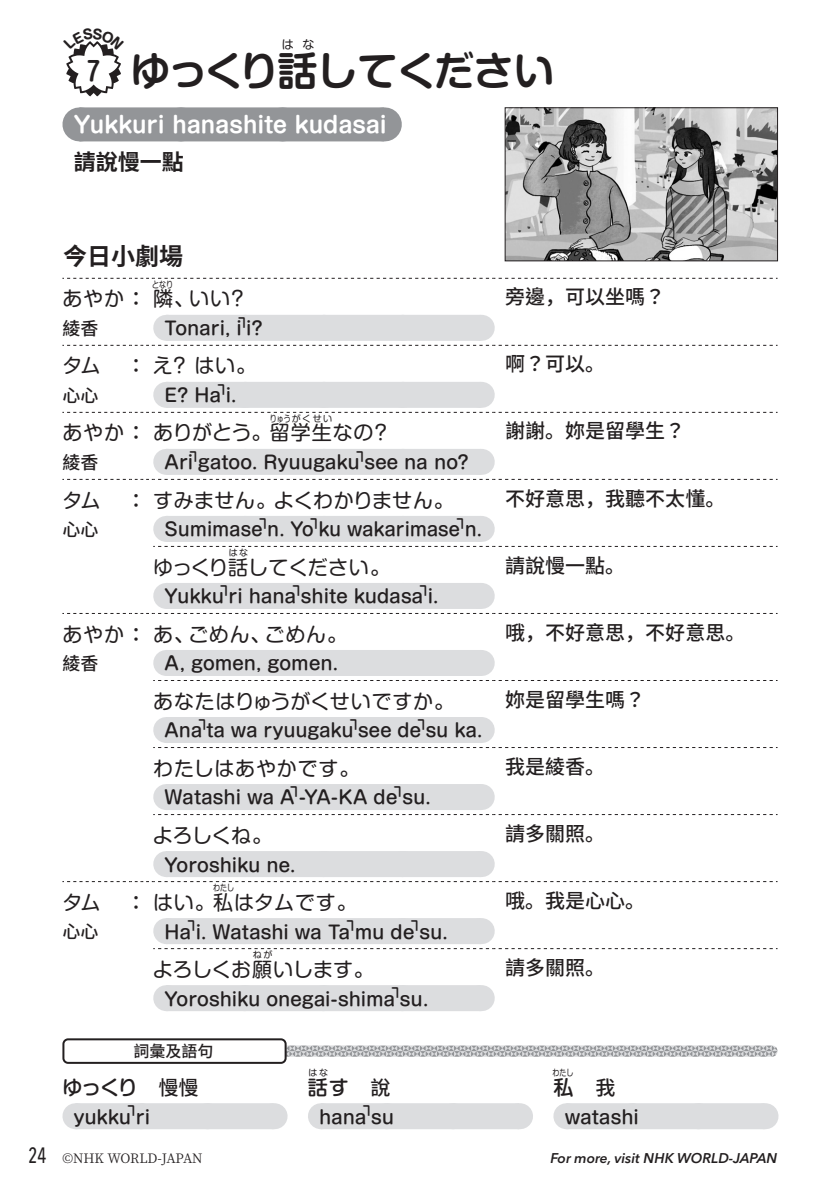
<style>
.page{position:relative;width:840px;height:1191px;background:#fff}
.page>*{position:absolute;margin:0;border:0;box-sizing:border-box;transform-origin:0 0}
._1p_title_JP{font:700 40px "Shin M Go Pr 6 De";letter-spacing:-.025em;color:#231f20}
._1p_title_No{font:700 26px "Shin M Go Pr 6 De";color:#231f20}
._1p_Today_s_Skit{font:700 24px "Noto Sans TC";color:#231f20}
._1p_title_Roman{font:700 22px "Shin M Go Pr 6 De";letter-spacing:-.01em;color:#fff}
._1p_title_TC{font:700 22px "Noto Sans TC";color:#231f20}
._1p_Skit_TC{font:500 20px "Noto Sans TC";color:#231f20}
._1p_Skit_Name_JP{font:20px "Shin M Go Pr 6";letter-spacing:.03em;color:#231f20}
._1p_Skit_JP{font:20px "Shin M Go Pr 6";letter-spacing:.005em;color:#231f20}
._1p_Skit{font:20px "Shin M Go Pr 6";letter-spacing:.025em;color:#231f20}
._1p_Skit-2{font:20px "Shin M Go Pr 6";letter-spacing:.005em;color:#231f20}
._1p_Skit_JP-2{font:20px "Shin M Go Pr 6";letter-spacing:-.015em;color:#231f20}
._1p_Vocabulary_JP{font:500 20px "Shin M Go Pr 6";letter-spacing:-.06em;color:#231f20}
._1p_Skit_JP-3{font:20px "Shin M Go Pr 6";letter-spacing:.04em;color:#231f20}
._1p_Vocabulary_JP-2{font:500 20px "Noto Sans TC";color:#231f20}
._1p_Skit_Roman{font:500 18px "Shin M Go Pr 6";color:#231f20}
._1p_Skit_Name_TC{font:500 18px "Noto Sans TC";color:#231f20}
.icon_Vocabulary{font:500 16px "Noto Sans TC";color:#231f20}
.t1{font:italic 600 14px "Avenir Next LT Pro";color:#231f20}
._1p_Skit_Roman-2{font:500 14px "Shin M Go Pr 6";color:#231f20}
.t2{font:13px "Noto Serif CJ Kjp";letter-spacing:-.015em;color:#231f20}
._1p_title_JP-2{font:12px "Shin M Go Pro";color:#231f20}
._1p_Skit_JP-4{font:9px "Shin M Go Pro";letter-spacing:.135em;color:#231f20;scale:.78 1}
._1p_Skit_JP-5{font:9px "Shin M Go Pro";letter-spacing:.055em;color:#231f20;scale:.78 1}
._1p_Skit_JP-6{font:9px "Shin M Go Pro";letter-spacing:.055em;color:#231f20}
._1p_Vocabulary_JP-3{font:9px "Shin M Go Pr 6";color:#231f20;scale:.78 1}
._1p_Vocabulary_JP-4{font:9px "Shin M Go Pr 6";color:#231f20}
.s1{font-family:"Shin M Go Pr 6 De";font-weight:700}
.s2{font-family:"Noto Sans TC"}
.s3{font-family:"Noto Sans CJ Ksc"}
.s4{font-family:"Avenir Next LT Pro";font-weight:500;font-stretch:condensed;font-size:22px}
</style>
<div class="page">
<svg style="left:62px;top:278px;width:715px;height:1px"></svg>
<svg style="left:62px;top:315px;width:715px;height:31px"></svg>
<svg style="left:62px;top:382px;width:715px;height:31px"></svg>
<svg style="left:62px;top:449px;width:715px;height:31px"></svg>
<svg style="left:153px;top:516px;width:624px;height:31px"></svg>
<svg style="left:62px;top:583px;width:715px;height:31px"></svg>
<svg style="left:153px;top:650px;width:624px;height:31px"></svg>
<svg style="left:153px;top:717px;width:624px;height:31px"></svg>
<svg style="left:153px;top:784px;width:624px;height:31px"></svg>
<svg style="left:62px;top:851px;width:715px;height:31px"></svg>
<svg style="left:153px;top:918px;width:624px;height:31px"></svg>
<div style="left:166px;top:985px;width:314px;height:26px;background:#dcdddf"></div>
<svg style="left:480px;top:985px;width:1px;height:26px"></svg>
<svg style="left:286px;top:1045px;width:491px;height:11px;background:#babbbe"></svg>
<div style="left:62px;top:1038px;width:224px;height:25px;border:2px solid #231f20;border-radius:5px"></div>
<div style="left:75px;top:1103px;width:198px;height:26px;background:#dcdddf"></div>
<svg style="left:273px;top:1103px;width:1px;height:26px"></svg>
<div style="left:321px;top:1103px;width:197px;height:26px;background:#dcdddf"></div>
<svg style="left:518px;top:1103px;width:1px;height:26px"></svg>
<div style="left:566px;top:1103px;width:198px;height:26px;background:#dcdddf"></div>
<svg style="left:764px;top:1103px;width:1px;height:26px"></svg>
<img style="left:506px;top:109px;width:269px;height:150px">
<div style="left:504px;top:107px;width:273px;height:154px;border:1px solid #231f20"></div>
<div style="left:79px;top:107px;width:304px;height:34px;background:#939598"></div>
<svg style="left:181px;top:107px;width:152px;height:1px"></svg>
<hr style="left:383px;top:107px;width:1px;height:34px;background:#939598">
<svg style="left:66px;top:41px;width:55px;height:55px"></svg>
<p class="_1p_title_JP-2" style="left:282px;top:35px;width:34px">は な</p>
<p class="_1p_title_No" style="left:87px;top:49px;width:14px">7</p>
<p class="_1p_title_JP" style="left:130px;top:38px;width:425px">ゆっくり話してください</p>
<p class="_1p_title_Roman" style="left:74px;top:106px;width:314px">Yukkuri hanashite kudasai</p>
<p class="_1p_title_TC" style="left:74px;top:149px;width:111px">請說慢一點</p>
<p class="_1p_Today_s_Skit" style="left:63px;top:243px;width:121px">今日小劇場</p>
<p class="_1p_Skit_JP-5" style="left:152px;top:277px;width:28px">となり</p>
<p class="_1p_Skit_Roman" style="left:164px;top:314px;width:100px">Tonari, i i?</p>
<p class="_1p_Skit_Name_JP" style="left:62px;top:283px;width:186px">あやか<span class="s1">：</span>隣、いい？</p>
<p class="_1p_Skit_Name_TC" style="left:62px;top:318px;width:37px">綾香</p>
<p class="_1p_Skit_Roman-2" style="left:237px;top:309px;width:15px">⎤</p>
<p class="_1p_Skit_Name_JP" style="left:62px;top:350px;width:40px">タム</p>
<p class="_1p_Skit_Name_TC" style="left:62px;top:385px;width:37px">心心</p>
<p class="_1p_Skit" style="left:126px;top:350px;width:131px"><span class="s1">：</span>え？ はい。</p>
<p class="_1p_Skit_Roman" style="left:164px;top:381px;width:73px">E? Ha i.</p>
<p class="_1p_Skit_Roman-2" style="left:216px;top:376px;width:15px">⎤</p>
<p class="_1p_Skit_JP-4" style="left:270px;top:411px;width:81px">りゅうがくせい</p>
<p class="_1p_Skit_Roman" style="left:164px;top:448px;width:305px">Ari gatoo. Ryuugaku see na no?</p>
<p class="_1p_Skit_Name_JP" style="left:62px;top:417px;width:330px">あやか<span class="s1">：</span>ありがとう。留学生なの？</p>
<p class="_1p_Skit_Name_TC" style="left:62px;top:452px;width:37px">綾香</p>
<p class="_1p_Skit_Roman-2" style="left:188px;top:443px;width:15px">⎤</p>
<p class="_1p_Skit_Roman-2" style="left:355px;top:443px;width:15px">⎤</p>
<p class="_1p_Skit_Name_JP" style="left:62px;top:484px;width:40px">タム</p>
<p class="_1p_Skit_Name_TC" style="left:62px;top:519px;width:37px">心心</p>
<p class="_1p_Skit-2" style="left:126px;top:484px;width:329px"><span class="s1">：</span>すみません。よくわかりません。</p>
<p class="_1p_Skit_Roman" style="left:164px;top:515px;width:319px">Sumimase n. Yo ku wakarimase n.</p>
<p class="_1p_Skit_Roman-2" style="left:258px;top:510px;width:15px">⎤</p>
<p class="_1p_Skit_Roman-2" style="left:309px;top:510px;width:15px">⎤</p>
<p class="_1p_Skit_Roman-2" style="left:455px;top:510px;width:15px">⎤</p>
<p class="_1p_Skit_JP-6" style="left:229px;top:545px;width:21px">はな</p>
<p class="_1p_Skit_Roman" style="left:164px;top:582px;width:275px">Yukku ri hana shite kudasa i.</p>
<p class="_1p_Skit_JP-2" style="left:153px;top:551px;width:238px">ゆっくり話してください。</p>
<p class="_1p_Skit_Roman-2" style="left:219px;top:577px;width:15px">⎤</p>
<p class="_1p_Skit_Roman-2" style="left:291px;top:577px;width:15px">⎤</p>
<p class="_1p_Skit_Roman-2" style="left:418px;top:577px;width:15px">⎤</p>
<p class="_1p_Skit_Name_JP" style="left:62px;top:618px;width:286px">あやか<span class="s1">：</span>あ、ごめん、ごめん。</p>
<p class="_1p_Skit_Name_TC" style="left:62px;top:653px;width:37px">綾香</p>
<p class="_1p_Skit_Roman" style="left:164px;top:649px;width:175px">A, gomen, gomen.</p>
<p class="_1p_Skit_JP" style="left:153px;top:685px;width:302px">あなたはりゅうがくせいですか。</p>
<p class="_1p_Skit_Roman" style="left:164px;top:716px;width:319px">Ana ta wa ryuugaku see de su ka.</p>
<p class="_1p_Skit_Roman-2" style="left:197px;top:711px;width:15px">⎤</p>
<p class="_1p_Skit_Roman-2" style="left:349px;top:711px;width:15px">⎤</p>
<p class="_1p_Skit_Roman-2" style="left:416px;top:711px;width:15px">⎤</p>
<p class="_1p_Skit_JP-3" style="left:153px;top:752px;width:207px">わたしはあやかです。</p>
<p class="_1p_Skit_Roman" style="left:164px;top:783px;width:267px">Watashi wa A -YA-KA de su.</p>
<p class="_1p_Skit_Roman-2" style="left:289px;top:778px;width:15px">⎤</p>
<p class="_1p_Skit_Roman-2" style="left:392px;top:778px;width:15px">⎤</p>
<p class="_1p_Skit_Name_JP" style="left:62px;top:886px;width:40px">タム</p>
<p class="_1p_Skit_Name_TC" style="left:62px;top:921px;width:37px">心心</p>
<p class="_1p_Skit_JP" style="left:153px;top:819px;width:121px">よろしくね。</p>
<p class="_1p_Skit_Roman" style="left:164px;top:850px;width:132px">Yoroshiku ne.</p>
<p class="_1p_Skit_JP-5" style="left:213px;top:880px;width:28px">わたし</p>
<p class="_1p_Skit_Roman" style="left:164px;top:917px;width:284px">Ha i. Watashi wa Ta mu de su.</p>
<p class="_1p_Skit" style="left:126px;top:886px;width:232px"><span class="s1">：</span>はい。私はタムです。</p>
<p class="_1p_Skit_Roman-2" style="left:186px;top:912px;width:15px">⎤</p>
<p class="_1p_Skit_Roman-2" style="left:345px;top:912px;width:15px">⎤</p>
<p class="_1p_Skit_Roman-2" style="left:409px;top:912px;width:15px">⎤</p>
<p class="_1p_Skit_JP-6" style="left:253px;top:947px;width:21px">ねが</p>
<p class="_1p_Skit_Roman" style="left:164px;top:984px;width:265px">Yoroshiku onegai-shima su.</p>
<p class="_1p_Skit_JP" style="left:153px;top:953px;width:222px">よろしくお願いします。</p>
<p class="_1p_Skit_Roman-2" style="left:390px;top:979px;width:15px">⎤</p>
<p class="icon_Vocabulary" style="left:133px;top:1042px;width:81px">詞彙及語句</p>
<p class="_1p_Vocabulary_JP" style="left:62px;top:1071px;width:137px">ゆっくり　<span class="s2">慢慢</span></p>
<p class="_1p_Skit_Roman" style="left:74px;top:1102px;width:78px">yukku ri</p>
<p class="_1p_Skit_Roman-2" style="left:126px;top:1097px;width:15px">⎤</p>
<p class="_1p_Vocabulary_JP-4" style="left:308px;top:1065px;width:21px">はな</p>
<p class="_1p_Skit_Roman" style="left:319px;top:1102px;width:76px">hana su</p>
<p class="_1p_Vocabulary_JP" style="left:308px;top:1071px;width:84px">話す　<span class="s2">說</span></p>
<p class="_1p_Skit_Roman-2" style="left:361px;top:1097px;width:15px">⎤</p>
<p class="_1p_Skit_TC" style="left:505px;top:286px;width:162px">旁邊<span class="s3">，</span>可以坐嗎？</p>
<p class="_1p_Skit_TC" style="left:505px;top:353px;width:102px">啊？可以<span class="s3">。</span></p>
<p class="_1p_Skit_TC" style="left:505px;top:420px;width:182px">謝謝<span class="s3">。</span>妳是留學生？</p>
<p class="_1p_Skit_TC" style="left:505px;top:487px;width:222px">不好意思<span class="s3">，</span>我聽不太懂<span class="s3">。</span></p>
<p class="_1p_Skit_TC" style="left:505px;top:554px;width:122px">請說慢一點<span class="s3">。</span></p>
<p class="_1p_Skit_TC" style="left:505px;top:621px;width:242px">哦<span class="s3">，</span>不好意思<span class="s3">，</span>不好意思<span class="s3">。</span></p>
<p class="_1p_Skit_TC" style="left:505px;top:688px;width:142px">妳是留學生嗎？</p>
<p class="_1p_Skit_TC" style="left:505px;top:755px;width:102px">我是綾香<span class="s3">。</span></p>
<p class="_1p_Skit_TC" style="left:505px;top:822px;width:102px">請多關照<span class="s3">。</span></p>
<p class="_1p_Skit_TC" style="left:505px;top:889px;width:142px">哦<span class="s3">。</span>我是心心<span class="s3">。</span></p>
<p class="_1p_Skit_TC" style="left:505px;top:956px;width:102px">請多關照<span class="s3">。</span></p>
<p class="_1p_Vocabulary_JP-3" style="left:552px;top:1065px;width:28px">わたし</p>
<p class="_1p_Vocabulary_JP" style="left:553px;top:1071px;width:21px">私</p>
<p class="_1p_Vocabulary_JP-2" style="left:595px;top:1076px;width:21px">我</p>
<p class="_1p_Skit_Roman" style="left:564px;top:1102px;width:76px">watashi</p>
<p class="t2" style="left:28px;top:1150px;width:176px"><span class="s4">24</span> ©NHK WORLD-JAPAN</p>
<p class="t1" style="left:550px;top:1149px;width:228px">For more, visit NHK WORLD-JAPAN</p>
</div>
